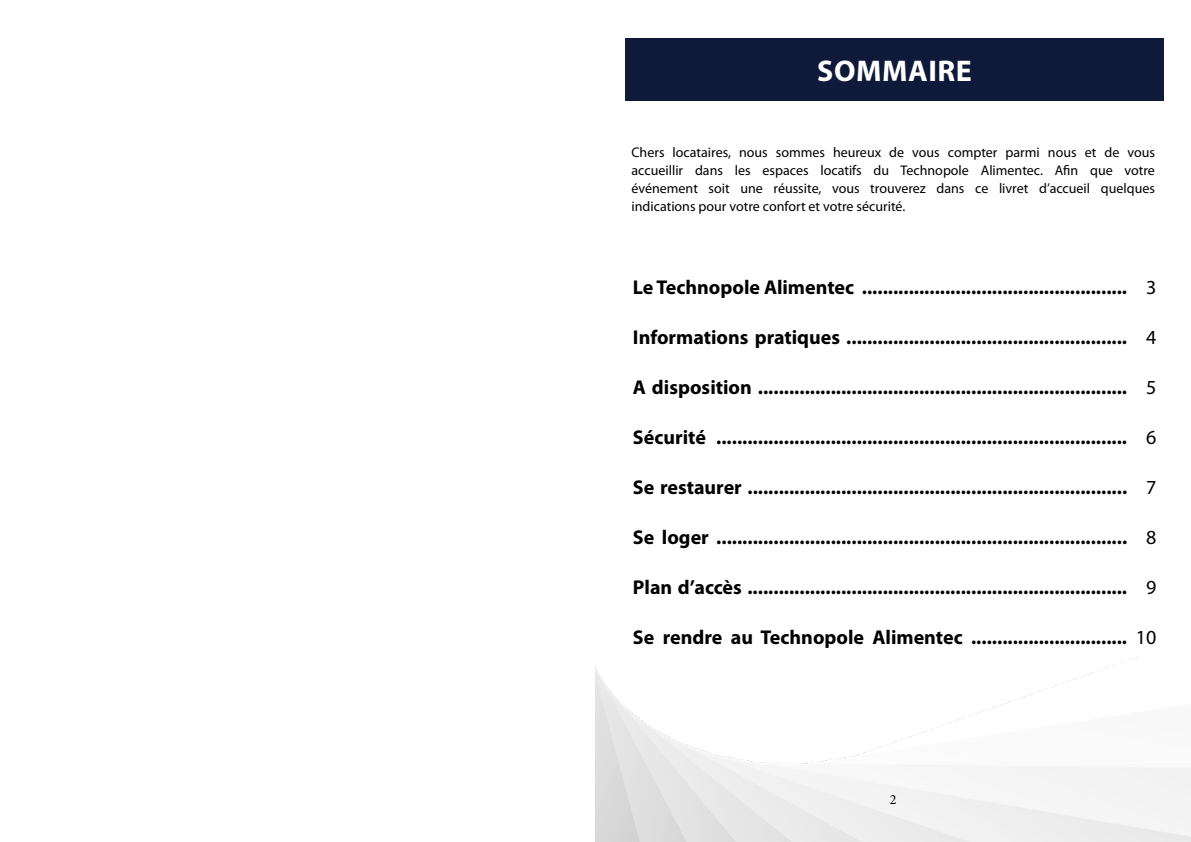
<style>
.page{position:relative;width:1191px;height:842px;background:#fff}
.page>*{position:absolute;margin:0;border:0;box-sizing:border-box;transform-origin:0 0}
.t1{font:700 30px "Myriad Pro";letter-spacing:.02em;color:#fff}
.t2{font:700 20px "Myriad Pro";color:#000}
.t3{font:20px "Myriad Pro";color:#000}
.t4{font:14px/18px "Myriad Pro";color:#000;text-align:justify}
.t5{font:14px "Minion Pro";color:#000}
.s1{font-weight:400}
</style>
<div class="page">
<div style="left:625px;top:38px;width:539px;height:62px;background:#0f1a3a"></div>
<h1 class="t1" style="left:817px;top:52px;width:156px">SOMMAIRE</h1>
<p class="t4" style="left:631px;top:143px;width:525px">Chers locataires, nous sommes heureux de vous compter parmi nous et de vous accueillir dans les espaces locatifs du Technopole Alimentec. Afin que votre événement soit une réussite, vous trouverez dans ce livret d’accueil quelques indications pour votre confort et votre sécurité.</p>
<p class="t2" style="left:633px;top:274px;width:496px">Le Technopole Alimentec ...................................................</p>
<p class="t2" style="left:633px;top:324px;width:496px">Informations pratiques ......................................................</p>
<p class="t2" style="left:633px;top:374px;width:496px">A disposition .......................................................................</p>
<p class="t2" style="left:633px;top:424px;width:496px">Sécurité ...............................................................................</p>
<p class="t2" style="left:633px;top:474px;width:496px">Se restaurer .........................................................................</p>
<p class="t2" style="left:633px;top:524px;width:496px">Se loger ...............................................................................</p>
<p class="t2" style="left:633px;top:574px;width:496px">Plan d’accès .........................................................................</p>
<p class="t2" style="left:633px;top:624px;width:525px">Se rendre au Technopole Alimentec .............................. <span class="s1">10</span></p>
<p class="t3" style="left:1146px;top:275px;width:12px">3</p>
<p class="t3" style="left:1146px;top:325px;width:12px">4</p>
<p class="t3" style="left:1146px;top:375px;width:12px">5</p>
<p class="t3" style="left:1146px;top:425px;width:12px">6</p>
<p class="t3" style="left:1146px;top:475px;width:12px">7</p>
<p class="t3" style="left:1146px;top:525px;width:12px">8</p>
<p class="t3" style="left:1146px;top:575px;width:12px">9</p>
<p class="t5" style="left:890px;top:790px;width:8px">2</p>
</div>
